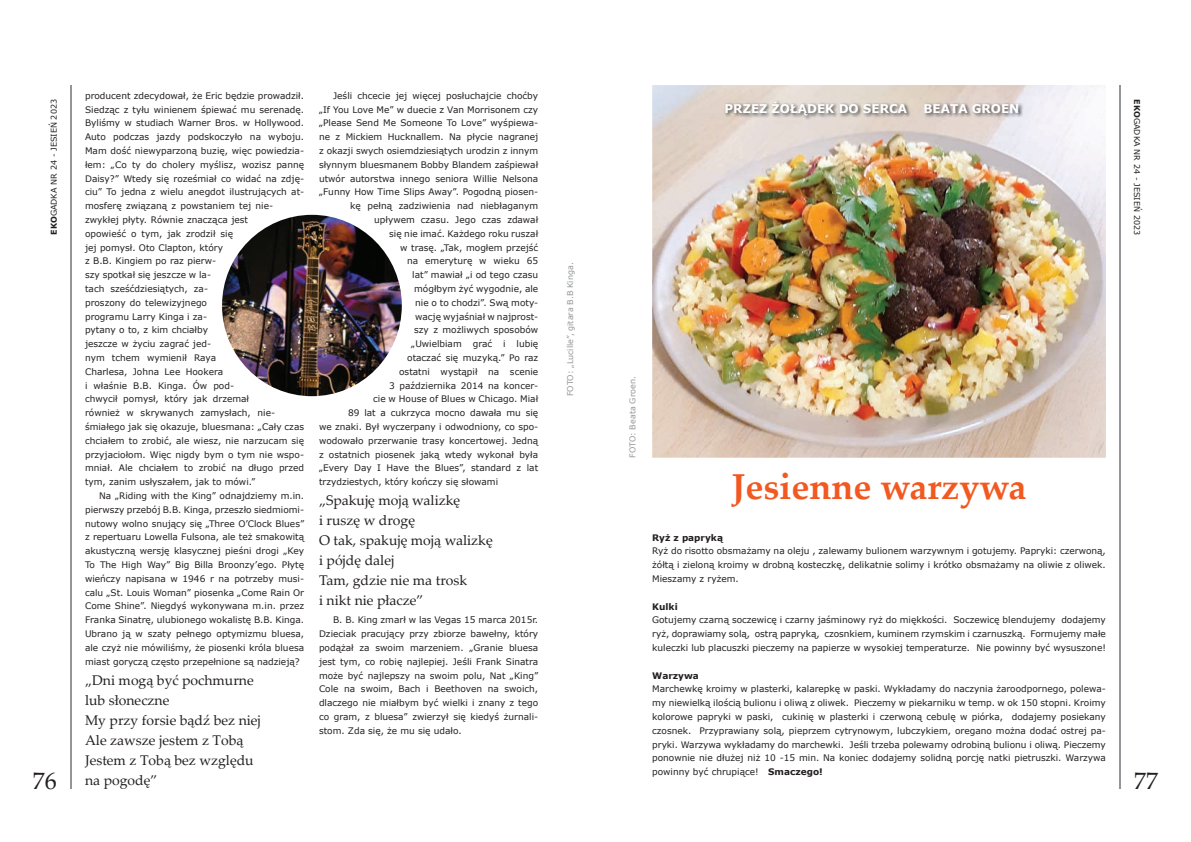
<style>
.page{position:relative;width:1191px;height:842px;background:#fff}
.page>*{position:absolute;margin:0;border:0;box-sizing:border-box;transform-origin:0 0}
.t1{font:700 36px "Palatino Linotype";color:#f15921}
.t2{font:24px "Palatino Linotype";color:#231f20}
.t3{font:14px/20px "Palatino Linotype";color:#231f20}
.t4{font:700 12px "Verdana";color:#fff}
.t5{font:9px/13.8px "Verdana";color:#231f20;text-align:justify}
.t6{font:700 9px "Verdana";color:#231f20}
.t7{font:8px "Verdana";color:#231f20}
.t8{font:8px "Verdana";color:#939598}
.s1{font-weight:700}
</style>
<div class="page">
<hr style="left:70px;top:85px;width:2px;height:704px;background:#939598">
<hr style="left:1119px;top:85px;width:1px;height:704px;background:#939598">
<img style="left:222px;top:215px;width:180px;height:181px">
<img style="left:652px;top:85px;width:454px;height:373px">
<img style="left:724px;top:100px;width:299px;height:20px">
<p class="t5" style="left:333px;top:89px;width:206px">Jeśli chcecie jej więcej posłuchajcie choćby</p>
<p class="t5" style="left:319px;top:102px;width:221px">„If You Love Me” w duecie z Van Morrisonem czy</p>
<p class="t5" style="left:319px;top:116px;width:221px">„Please Send Me Someone To Love” wyśpiewa-</p>
<p class="t5" style="left:319px;top:130px;width:221px">ne z Mickiem Hucknallem. Na płycie nagranej</p>
<p class="t5" style="left:319px;top:144px;width:221px">z okazji swych osiemdziesiątych urodzin z innym</p>
<p class="t5" style="left:319px;top:158px;width:221px">słynnym bluesmanem Bobby Blandem zaśpiewał</p>
<p class="t5" style="left:319px;top:171px;width:221px">utwór autorstwa innego seniora Willie Nelsona</p>
<p class="t5" style="left:319px;top:185px;width:221px">„Funny How Time Slips Away”. Pogodną piosen-</p>
<p class="t5" style="left:350px;top:199px;width:190px">kę pełną zadziwienia nad niebłaganym</p>
<p class="t5" style="left:374px;top:213px;width:166px">upływem czasu. Jego czas zdawał</p>
<p class="t5" style="left:389px;top:227px;width:151px">się nie imać. Każdego roku ruszał</p>
<p class="t5" style="left:400px;top:240px;width:140px">w trasę. „Tak, mogłem przejść</p>
<p class="t5" style="left:407px;top:254px;width:133px">na emeryturę w wieku 65</p>
<p class="t5" style="left:412px;top:268px;width:128px">lat” mawiał „i od tego czasu</p>
<p class="t5" style="left:414px;top:282px;width:125px">mógłbym żyć wygodnie, ale</p>
<p class="t5" style="left:415px;top:296px;width:124px">nie o to chodzi”. Swą moty-</p>
<p class="t5" style="left:415px;top:309px;width:124px">wację wyjaśniał w najprost-</p>
<p class="t5" style="left:414px;top:323px;width:126px">szy z możliwych sposobów</p>
<p class="t5" style="left:411px;top:337px;width:128px">„Uwielbiam grać i lubię</p>
<p class="t5" style="left:407px;top:351px;width:133px">otaczać się muzyką.” Po raz</p>
<p class="t5" style="left:399px;top:365px;width:141px">ostatni wystąpił na scenie</p>
<p class="t5" style="left:389px;top:378px;width:150px">3 października 2014 na koncer-</p>
<p class="t5" style="left:373px;top:392px;width:167px">cie w House of Blues w Chicago. Miał</p>
<p class="t5" style="left:348px;top:406px;width:192px">89 lat a cukrzyca mocno dawała mu się</p>
<p class="t5" style="left:319px;top:420px;width:221px">we znaki. Był wyczerpany i odwodniony, co spo-</p>
<p class="t5" style="left:319px;top:433px;width:221px">wodowało przerwanie trasy koncertowej. Jedną</p>
<p class="t5" style="left:319px;top:447px;width:221px">z ostatnich piosenek jaką wtedy wykonał była</p>
<p class="t5" style="left:319px;top:461px;width:221px">„Every Day I Have the Blues”, standard z lat</p>
<p class="t5" style="left:319px;top:475px;width:181px">trzydziestych, który kończy się słowami</p>
<h3 class="t3" style="left:319px;top:490px;width:175px">„Spakuję moją walizkę<br>i ruszę w drogę<br>O tak, spakuję moją walizkę i pójdę dalej<br>Tam, gdzie nie ma trosk<br>i nikt nie płacze”</h3>
<p class="t5" style="left:319px;top:613px;width:221px;text-indent:14px">B. B. King zmarł w las Vegas 15 marca 2015r.<br>Dzieciak pracujący przy zbiorze bawełny, który podążał za swoim marzeniem. „Granie bluesa jest tym, co robię najlepiej. Jeśli Frank Sinatra może być najlepszy na swoim polu, Nat „King” Cole na swoim, Bach i Beethoven na swoich, dlaczego nie miałbym być wielki i znany z tego co gram, z bluesa” zwierzył się kiedyś żurnali&shy;stom. Zda się, że mu się udało.</p>
<p class="t5" style="left:85px;top:89px;width:221px;text-align:left">producent zdecydował, że Eric będzie prowadził.<br>Siedząc z tyłu winienem śpiewać mu serenadę.<br>Byliśmy w studiach Warner Bros. w Hollywood.<br>Auto podczas jazdy podskoczyło na wyboju.<br>Mam dość niewyparzoną buzię, więc powiedzia&shy;łem: „Co ty do cholery myślisz, wozisz pannę Daisy?” Wtedy się roześmiał co widać na zdję&shy;ciu” To jedna z wielu anegdot ilustrujących at&shy;mosferę związaną z powstaniem tej nie&shy;zwykłej płyty. Równie znacząca jest<br>opowieść o tym, jak zrodził się<br>jej pomysł. Oto Clapton, który<br>z B.B. Kingiem po raz pierw-<br>szy spotkał się jeszcze w la-<br>tach sześćdziesiątych, za-<br>proszony do telewizyjnego<br>programu Larry Kinga i za-<br>pytany o to, z kim chciałby<br>jeszcze w życiu zagrać jed-<br>nym tchem wymienił Raya<br>Charlesa, Johna Lee Hookera<br>i właśnie B.B. Kinga. Ów pod-<br>chwycił pomysł, który jak drzemał<br>również w skrywanych zamysłach, nie&shy;śmiałego jak się okazuje, bluesmana: „Cały czas chciałem to zrobić, ale wiesz, nie narzucam się przyjaciołom. Więc nigdy bym o tym nie wspo&shy;mniał. Ale chciałem to zrobić na długo przed tym, zanim usłyszałem, jak to mówi.”</p>
<p class="t5" style="left:85px;top:489px;width:221px;text-indent:14px">Na „Riding with the King” odnajdziemy m.in. pierwszy przebój B.B. Kinga, przeszło siedmiomi&shy;nutowy wolno snujący się „Three O’Clock Blues” z repertuaru Lowella Fulsona, ale też smakowitą akustyczną wersję klasycznej pieśni drogi „Key To The High Way” Big Billa Broonzy’ego. Płytę wieńczy napisana w 1946 r na potrzeby musi&shy;calu „St. Louis Woman” piosenka „Come Rain Or Come Shine”. Niegdyś wykonywana m.in. przez Franka Sinatrę, ulubionego wokalistę B.B. Kinga.<br>Ubrano ją w szaty pełnego optymizmu bluesa, ale czyż nie mówiliśmy, że piosenki króla bluesa miast goryczą często przepełnione są nadzieją?</p>
<h3 class="t3" style="left:85px;top:669px;width:177px">„Dni mogą być pochmurne lub słoneczne<br>My przy forsie bądź bez niej<br>Ale zawsze jestem z Tobą<br>Jestem z Tobą bez względu na pogodę”</h3>
<p class="t7" style="left:48px;top:235px;width:137px;rotate:-90deg"><span class="s1">EKO</span>GADKA NR 24 - JESIEŃ 2023</p>
<p class="t7" style="left:1142px;top:99px;width:137px;rotate:90deg"><span class="s1">EKO</span>GADKA NR 24 - JESIEŃ 2023</p>
<h3 class="t4" style="left:724px;top:100px;width:184px">PRZEZ ŻOŁĄDEK DO SERCA</h3>
<h3 class="t4" style="left:923px;top:100px;width:97px">BEATA GROEN</h3>
<p class="t8" style="left:565px;top:396px;width:135px;rotate:-90deg">FOTO: „Lucille”, gitara B.B Kinga.</p>
<p class="t8" style="left:627px;top:458px;width:83px;rotate:-90deg">FOTO: Beata Groen.</p>
<h1 class="t1" style="left:731px;top:461px;width:297px">Jesienne warzywa</h1>
<p class="t6" style="left:652px;top:531px;width:72px">Ryż z papryką</p>
<p class="t5" style="left:652px;top:544px;width:455px">Ryż do risotto obsmażamy na oleju , zalewamy bulionem warzywnym i gotujemy. Papryki: czerwoną, żółtą i zieloną kroimy w drobną kosteczkę, delikatnie solimy i krótko obsmażamy na oliwie z oliwek.<br>Mieszamy z ryżem.</p>
<p class="t6" style="left:652px;top:600px;width:27px">Kulki</p>
<p class="t5" style="left:652px;top:613px;width:455px">Gotujemy czarną soczewicę i czarny jaśminowy ryż do miękkości. Soczewicę blendujemy dodajemy ryż, doprawiamy solą, ostrą papryką, czosnkiem, kuminem rzymskim i czarnuszką. Formujemy małe kuleczki lub placuszki pieczemy na papierze w wysokiej temperaturze. Nie powinny być wysuszone!</p>
<p class="t6" style="left:652px;top:669px;width:48px">Warzywa</p>
<p class="t5" style="left:652px;top:682px;width:455px">Marchewkę kroimy w plasterki, kalarepkę w paski. Wykładamy do naczynia żaroodpornego, polewa&shy;my niewielką ilością bulionu i oliwą z oliwek. Pieczemy w piekarniku w temp. w ok 150 stopni. Kroimy kolorowe papryki w paski, cukinię w plasterki i czerwoną cebulę w piórka, dodajemy posiekany czosnek. Przyprawiany solą, pieprzem cytrynowym, lubczykiem, oregano można dodać ostrej pa&shy;pryki. Warzywa wykładamy do marchewki. Jeśli trzeba polewamy odrobiną bulionu i oliwą. Pieczemy ponownie nie dłużej niż 10 -15 min. Na koniec dodajemy solidną porcję natki pietruszki. Warzywa powinny być chrupiące! <span class="s1">Smaczego!</span></p>
<h2 class="t2" style="left:33px;top:764px;width:25px">76</h2>
<h2 class="t2" style="left:1134px;top:764px;width:25px">77</h2>
</div>
